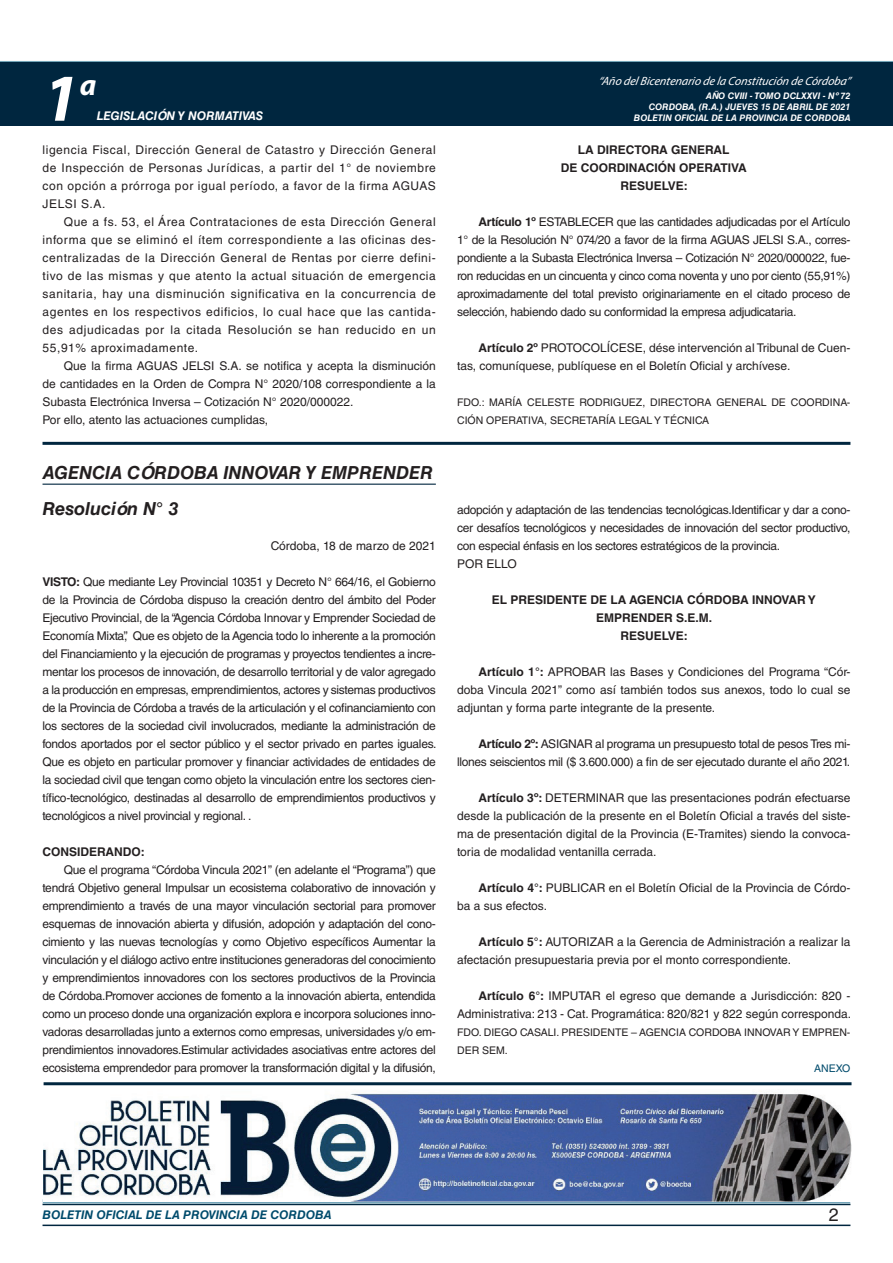
<style>
.page{position:relative;width:893px;height:1263px;background:#fff}
.page>*{position:absolute;margin:0;border:0;box-sizing:border-box;transform-origin:0 0}
.t1{font:italic 700 67.5px "Myriad Pro";color:#fff}
.t2{font:italic 700 30px "Myriad Pro";color:#fff}
.t3{font:italic 700 18px/36px "Helvetica LT Std";color:#231f20}
.t4{font:18px "Helvetica LT Std";color:#231f20}
.t5{font:12px/18px "Helvetica LT Std";color:#231f20;text-align:justify}
.t6{font:12px/18px "Helvetica LT Std";letter-spacing:-.025em;color:#231f20}
.t7{font:700 12px/18px "Helvetica LT Std";color:#231f20;text-align:center}
.t8{font:italic 12px "Myriad Pro";color:#fff}
.t9{font:italic 700 12px "Helvetica LT Std";color:#004b6c}
.t10{font:italic 700 12px "Helvetica LT Std";color:#fff}
.t11{font:10.5px "Helvetica LT Std";color:#231f20}
.t12{font:10.5px "Helvetica LT Std";color:#004b6c}
.t13{font:italic 700 9px/10.8px "Helvetica LT Std";color:#fff;text-align:right}
.s1{font-weight:700}
</style>
<div class="page">
<div style="left:0;top:61px;width:893px;height:6px;background:#73a5b8"></div>
<div style="left:0;top:62px;width:893px;height:64px;background:#00263f"></div>
<hr style="left:43px;top:1224px;width:807px;height:2px;background:#00263f">
<div style="left:42px;top:1198px;width:809px;height:8px;background:#fff;opacity:.75"></div>
<hr style="left:43px;top:442px;width:807px;height:3px;background:#00263f">
<hr style="left:43px;top:484px;width:393px;height:1px;background:#00263f">
<hr style="left:44px;top:1082px;width:807px;height:3px;background:#00263f">
<img style="left:44px;top:1090px;width:807px;height:111px">
<h1 class="t1" style="left:43px;top:54px;width:38px">1</h1>
<h2 class="t2" style="left:80px;top:66px;width:18px">a</h2>
<p class="t10" style="left:97px;top:109px;width:168px">LEGISLACIÓN Y NORMATIVAS</p>
<p class="t5" style="left:43px;top:141px;width:395px">ligencia Fiscal, Dirección General de Catastro y Dirección General de Inspección de Personas Jurídicas, a partir del 1° de noviembre con opción a prórroga por igual período, a favor de la firma AGUAS JELSI S.A.</p>
<p class="t5" style="left:43px;top:213px;width:395px;text-indent:21px">Que a fs. 53, el Área Contrataciones de esta Dirección General informa que se eliminó el ítem correspondiente a las oficinas des&shy;centralizadas de la Dirección General de Rentas por cierre defini&shy;tivo de las mismas y que atento la actual situación de emergencia sanitaria, hay una disminución significativa en la concurrencia de agentes en los respectivos edificios, lo cual hace que las cantida&shy;des adjudicadas por la citada Resolución se han reducido en un 55,91% aproximadamente.</p>
<p class="t5" style="left:43px;top:357px;width:395px;text-align:left;text-indent:21px">Que la firma AGUAS JELSI S.A. se notifica y acepta la disminución de cantidades en la Orden de Compra N° 2020/108 correspondiente a la Subasta Electrónica Inversa – Cotización N° 2020/000022.<br>Por ello, atento las actuaciones cumplidas,</p>
<h3 class="t3" style="left:43px;top:455px;width:392px">AGENCIA CÓRDOBA INNOVAR Y EMPRENDER<br>Resolución N° 3</h3>
<p class="t5" style="left:271px;top:537px;width:167px">Córdoba, 18 de marzo de 2021</p>
<p class="t5" style="left:43px;top:573px;width:396px"><span class="s1">VISTO:</span> Que mediante Ley Provincial 10351 y Decreto N° 664/16, el Gobierno de la Provincia de Córdoba dispuso la creación dentro del ámbito del Poder Ejecutivo Provincial, de la “Agencia Córdoba Innovar y Emprender Sociedad de Economía Mixta”, Que es objeto de la Agencia todo lo inherente a la promoción del Financiamiento y la ejecución de programas y proyectos tendientes a incre&shy;mentar los procesos de innovación, de desarrollo territorial y de valor agregado a la producción en empresas, emprendimientos, actores y sistemas productivos de la Provincia de Córdoba a través de la articulación y el cofinanciamiento con los sectores de la sociedad civil involucrados, mediante la administración de fondos aportados por el sector público y el sector privado en partes iguales.<br>Que es objeto en particular promover y financiar actividades de entidades de la sociedad civil que tengan como objeto la vinculación entre los sectores cien&shy;tífico-tecnológico, destinadas al desarrollo de emprendimientos productivos y tecnológicos a nivel provincial y regional. .</p>
<p class="t7" style="left:43px;top:842px;width:104px">CONSIDERANDO:</p>
<p class="t5" style="left:43px;top:861px;width:395px;text-indent:21px">Que el programa “Córdoba Vincula 2021” (en adelante el “Programa”) que tendrá Objetivo general Impulsar un ecosistema colaborativo de innovación y emprendimiento a través de una mayor vinculación sectorial para promover esquemas de innovación abierta y difusión, adopción y adaptación del cono&shy;cimiento y las nuevas tecnologías y como Objetivo específicos Aumentar la vinculación y el diálogo activo entre instituciones generadoras del conocimiento y emprendimientos innovadores con los sectores productivos de la Provincia de Córdoba.Promover acciones de fomento a la innovación abierta, entendida como un proceso donde una organización explora e incorpora soluciones inno&shy;vadoras desarrolladas junto a externos como empresas, universidades y/o em&shy;prendimientos innovadores.Estimular actividades asociativas entre actores del ecosistema emprendedor para promover la transformación digital y la difusión,</p>
<p class="t8" style="left:598px;top:74px;width:254px">“Año delBicentenario de la Constitución de Córdoba”</p>
<p class="t13" style="left:634px;top:91px;width:218px">AÑO CVIII - TOMO DCLXXVI - Nº 72<br>CORDOBA, (R.A.) JUEVES 15 DE ABRIL DE 2021<br>BOLETIN OFICIAL DE LA PROVINCIA DE CORDOBA</p>
<p class="t7" style="left:561px;top:140px;width:187px">LA DIRECTORA GENERAL<br>DE COORDINACIÓN OPERATIVA<br>RESUELVE:</p>
<p class="t5" style="left:457px;top:213px;width:395px;text-indent:21px"><span class="s1">Artículo 1º</span> ESTABLECER que las cantidades adjudicadas por el Artículo 1° de la Resolución N° 074/20 a favor de la firma AGUAS JELSI S.A., corres&shy;pondiente a la Subasta Electrónica Inversa – Cotización N° 2020/000022, fue&shy;ron reducidas en un cincuenta y cinco coma noventa y uno por ciento (55,91%) aproximadamente del total previsto originariamente en el citado proceso de selección, habiendo dado su conformidad la empresa adjudicataria.</p>
<p class="t5" style="left:457px;top:339px;width:395px;text-indent:21px"><span class="s1">Artículo 2º</span> PROTOCOLÍCESE, dése intervención al Tribunal de Cuen&shy;tas, comuníquese, publíquese en el Boletín Oficial y archívese.</p>
<p class="t11" style="left:457px;top:396px;width:48px">FDO.: María</p>
<p class="t11" style="left:527px;top:396px;width:16px">Celeste</p>
<p class="t11" style="left:580px;top:396px;width:16px">Rodriguez</p>
<p class="t11" style="left:642px;top:396px;width:23px">, Directora</p>
<p class="t11" style="left:716px;top:396px;width:16px">General</p>
<p class="t11" style="left:771px;top:396px;width:35px">de Coordina</p>
<p class="t11" style="left:847px;top:396px;width:5px">-</p>
<p class="t11" style="left:457px;top:414px;width:8px">ción</p>
<p class="t11" style="left:486px;top:414px;width:15px">Operati</p>
<p class="t11" style="left:531px;top:414px;width:34px">va, Secretaría</p>
<p class="t11" style="left:619px;top:414px;width:14px">Legal</p>
<p class="t11" style="left:654px;top:414px;width:31px">y Técnica</p>
<p class="t6" style="left:457px;top:501px;width:395px">adopción y adaptación de las tendencias tecnológicas.Identificar y dar a cono&shy;cer desafíos tecnológicos y necesidades de innovación del sector productivo, con especial énfasis en los sectores estratégicos de la provincia.<br>POR ELLO</p>
<p class="t7" style="left:492px;top:590px;width:326px">EL PRESIDENTE DE LA AGENCIA CÓRDOBA INNOVAR Y<br>EMPRENDER S.E.M.<br>RESUELVE:</p>
<p class="t5" style="left:457px;top:663px;width:395px;text-indent:21px"><span class="s1">Artículo 1°:</span> APROBAR las Bases y Condiciones del Programa “Cór&shy;doba Vincula 2021” como así también todos sus anexos, todo lo cual se adjuntan y forma parte integrante de la presente.</p>
<p class="t6" style="left:457px;top:735px;width:395px;text-align:right"><span class="s1">Artículo 2º:</span> ASIGNAR al programa un presupuesto total de pesos Tres mi&shy;llones seiscientos mil ($ 3.600.000) a fin de ser ejecutado durante el año 2021.</p>
<p class="t5" style="left:457px;top:789px;width:395px;text-indent:21px"><span class="s1">Artículo 3º:</span> DETERMINAR que las presentaciones podrán efectuarse desde la publicación de la presente en el Boletín Oficial a través del siste&shy;ma de presentación digital de la Provincia (E-Tramites) siendo la convoca&shy;toria de modalidad ventanilla cerrada.</p>
<p class="t5" style="left:457px;top:879px;width:395px;text-indent:21px"><span class="s1">Artículo 4°:</span> PUBLICAR en el Boletín Oficial de la Provincia de Córdo&shy;ba a sus efectos.</p>
<p class="t5" style="left:457px;top:933px;width:395px;text-indent:21px"><span class="s1">Artículo 5°:</span> AUTORIZAR a la Gerencia de Administración a realizar la afectación presupuestaria previa por el monto correspondiente.</p>
<p class="t5" style="left:457px;top:987px;width:396px;text-align:right"><span class="s1">Artículo 6°:</span> IMPUTAR el egreso que demande a Jurisdicción: 820 -<br>Administrativa: 213 - Cat. Programática: 820/821 y 822 según corresponda.</p>
<p class="t11" style="left:457px;top:1026px;width:42px">Fdo. Diego</p>
<p class="t11" style="left:520px;top:1026px;width:14px">Casali</p>
<p class="t11" style="left:556px;top:1026px;width:20px">. Presidente</p>
<p class="t11" style="left:631px;top:1026px;width:221px">– AGENCIA CORDOBA INNOVAR Y EMPREN-</p>
<p class="t11" style="left:457px;top:1044px;width:52px">DER SEM.</p>
<p class="t12" style="left:814px;top:1062px;width:38px">ANEXO</p>
<p class="t9" style="left:43px;top:1208px;width:290px">BOLETIN OFICIAL DE LA PROVINCIA DE CORDOBA</p>
<h3 class="t4" style="left:829px;top:1204px;width:12px">2</h3>
</div>
